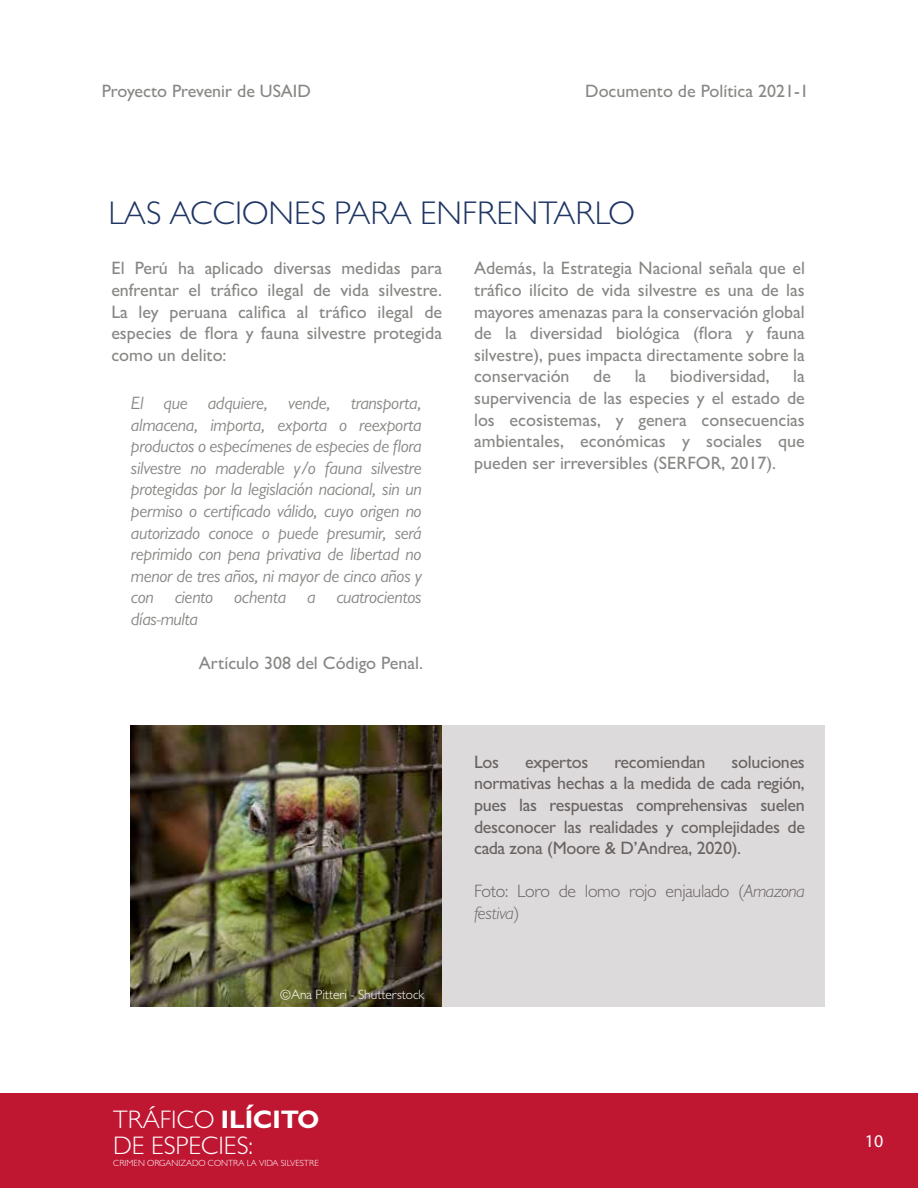
<style>
.page{position:relative;width:918px;height:1188px;background:#fff}
.page>*{position:absolute;margin:0;border:0;box-sizing:border-box;transform-origin:0 0}
.t1{font:300 33px "Gill Sans";color:#1f3564}
.t2{font:300 25.5px/26px "Gill Sans";color:#fff}
.t3{font:500 18px/21.6px "Gill Sans";color:#878885;text-align:justify}
.t4{font:italic 18px/21.6px "Gill Sans";letter-spacing:-.015em;color:#878885;text-align:justify}
.t5{font:500 18px/21.6px "Gill Sans";letter-spacing:-.015em;color:#6a6362;text-align:justify}
.t6{font:300 18px/21.6px "Gill Sans";letter-spacing:-.015em;color:#6a6362}
.t7{font:18px "Myriad Pro";color:#fff}
.t8{font:300 13.5px "Gill Sans";color:#fff}
.t9{font:300 9px "Gill Sans";color:#fff}
.s1{font-weight:700}
.s2{font-style:italic}
</style>
<div class="page">
<div style="left:1px;top:1093px;width:917px;height:95px;background:#bf1632"></div>
<img style="left:131px;top:725px;width:311px;height:282px">
<div style="left:442px;top:725px;width:383px;height:282px;background:#dcdadb"></div>
<p class="t3" style="left:102px;top:80px;width:211px">Proyecto Prevenir de USAID</p>
<p class="t3" style="left:585px;top:80px;width:225px">Documento de Política 2021-1</p>
<h1 class="t1" style="left:108px;top:193px;width:528px">LAS ACCIONES PARA ENFRENTARLO</h1>
<p class="t3" style="left:111px;top:257px;width:332px">El Perú ha aplicado diversas medidas para enfrentar el tráfico ilegal de vida silvestre.<br>La ley peruana califica al tráfico ilegal de especies de flora y fauna silvestre protegida como un delito:</p>
<p class="t3" style="left:474px;top:257px;width:332px">Además, la Estrategia Nacional señala que el tráfico ilícito de vida silvestre es una de las mayores amenazas para la conservación global de la diversidad biológica (flora y fauna silvestre), pues impacta directamente sobre la conservación</p>
<p class="t3" style="left:474px;top:365px;width:332px;text-indent:319px">la supervivencia de las especies y el estado de los ecosistemas, y genera consecuencias ambientales, económicas y sociales que pueden ser irreversibles (SERFOR, 2017).</p>
<p class="t3" style="left:593px;top:365px;width:19px">de</p>
<p class="t3" style="left:635px;top:365px;width:13px">la</p>
<p class="t3" style="left:670px;top:365px;width:101px">biodiversidad,</p>
<p class="t4" style="left:131px;top:392px;width:292px">El que adquiere, vende, transporta, almacena, importa, exporta o reexporta productos o especímenes de especies de flora silvestre no maderable y/o fauna silvestre protegidas por la legislación nacional, sin un permiso o certificado válido, cuyo origen no autorizado conoce o puede presumir, será reprimido con pena privativa de libertad no menor de tres años, ni mayor de cinco años y con ciento ochenta a cuatrocientos días-multa</p>
<p class="t3" style="left:199px;top:651px;width:226px">Artículo 308 del Código Penal.</p>
<p class="t8" style="left:280px;top:986px;width:146px">©Ana Pitteri - Shutterstock</p>
<h2 class="t2" style="left:113px;top:1106px;width:207px">TRÁFICO <span class="s1">ILÍCITO<br></span>DE ESPECIES:</h2>
<p class="t9" style="left:113px;top:1157px;width:207px">CRIMEN ORGANIZADO CONTRA LA VIDA SILVESTRE</p>
<p class="t5" style="left:474px;top:751px;width:332px;text-indent:257px">soluciones normativas hechas a la medida de cada región, pues las respuestas comprehensivas suelen desconocer las realidades y complejidades de cada zona (Moore &amp; D’Andrea, 2020).</p>
<p class="t6" style="left:474px;top:880px;width:332px">Foto: Loro de lomo rojo enjaulado (<span class="s2">Amazona festiva</span>)</p>
<p class="t5" style="left:474px;top:751px;width:27px">Los</p>
<p class="t5" style="left:525px;top:751px;width:65px">expertos</p>
<p class="t5" style="left:614px;top:751px;width:93px">recomiendan</p>
<p class="t7" style="left:865px;top:1129px;width:20px">10</p>
</div>
